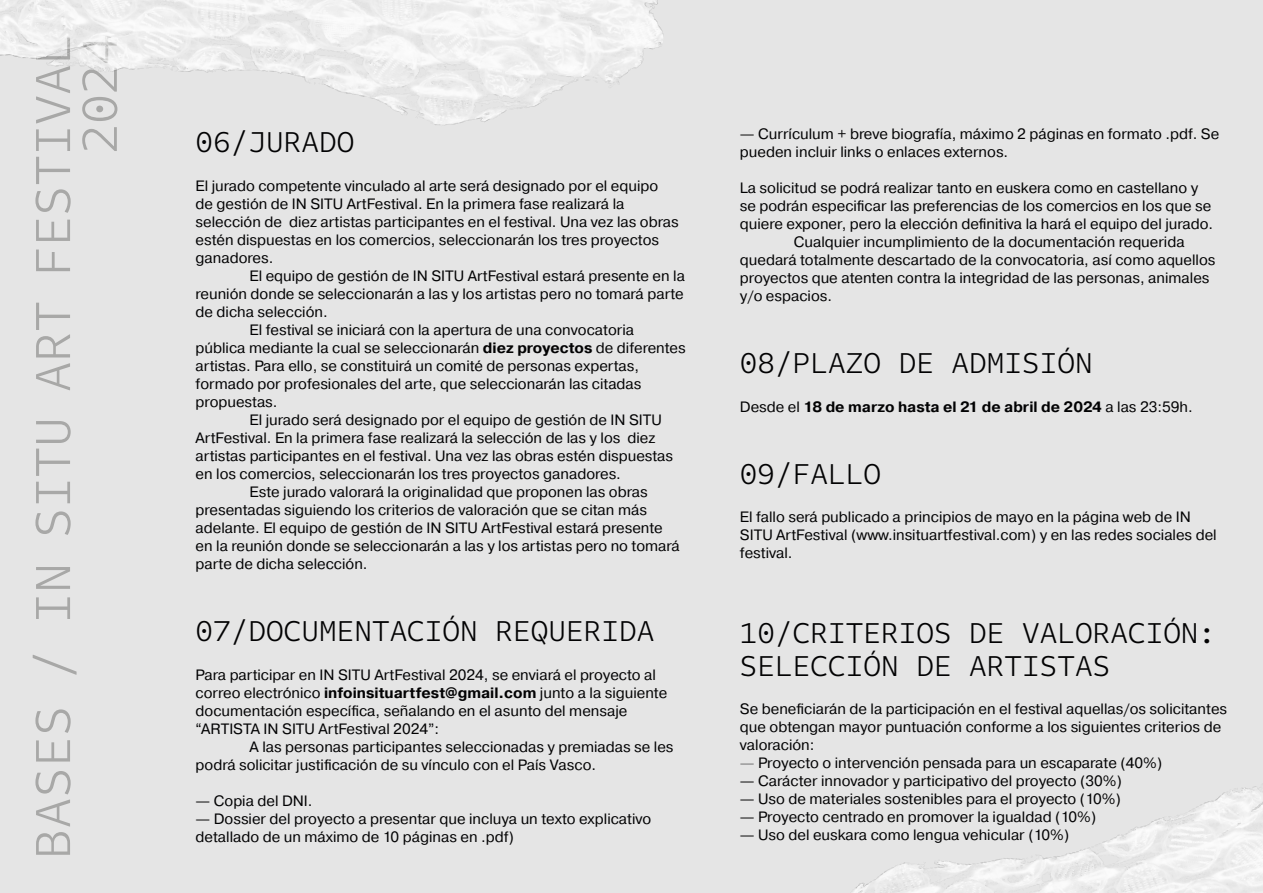
<style>
.page{position:relative;width:1263px;height:893px;background:#e5e5e5}
.page>*{position:absolute;margin:0;border:0;box-sizing:border-box;transform-origin:0 0}
.t1{font:300 54px/46.8px "Attribute Mono";color:#a8a8a7;text-align:right}
.t2{font:300 31.5px/33px "Attribute Mono";color:#020203}
.t3{font:15px/18px "Pragmatica";color:#020203}
.t4{font:700 15px "Pragmatica";color:#020203}
.s1{font-weight:700}
.s2{font-weight:400}
.s3{font-weight:200}
</style>
<div class="page">
<img style="left:853px;top:786px;width:410px;height:107px">
<img style="left:0;top:0;width:663px;height:125px">
<h1 class="t1" style="left:30px;top:859px;width:826px;rotate:-90deg">BASES / IN SITU ART FESTIVAL<br>2024</h1>
<h2 class="t2" style="left:196px;top:126px;width:160px">06/JURADO</h2>
<p class="t3" style="left:196px;top:177px;width:484px">El jurado competente vinculado al arte será designado por el equipo de gestión de IN SITU ArtFestival. En la primera fase realizará la selección de diez artistas participantes en el festival. Una vez las obras estén dispuestas en los comercios, seleccionarán los tres proyectos ganadores.</p>
<p class="t3" style="left:250px;top:267px;width:437px">El equipo de gestión de IN SITU ArtFestival estará presente en la</p>
<p class="t3" style="left:196px;top:285px;width:490px">reunión donde se seleccionarán a las y los artistas pero no tomará parte</p>
<p class="t3" style="left:196px;top:303px;width:134px">de dicha selección.</p>
<p class="t3" style="left:250px;top:321px;width:386px">El festival se iniciará con la apertura de una convocatoria</p>
<p class="t3" style="left:196px;top:339px;width:492px">pública mediante la cual se seleccionarán <span class="s1">diez proyectos</span> de diferentes</p>
<p class="t3" style="left:196px;top:357px;width:445px">artistas. Para ello, se constituirá un comité de personas expertas,</p>
<p class="t3" style="left:196px;top:375px;width:447px">formado por profesionales del arte, que seleccionarán las citadas</p>
<p class="t3" style="left:196px;top:393px;width:83px">propuestas.</p>
<p class="t3" style="left:250px;top:411px;width:414px">El jurado será designado por el equipo de gestión de IN SITU</p>
<p class="t3" style="left:196px;top:429px;width:461px">ArtFestival. En la primera fase realizará la selección de las y los diez</p>
<p class="t3" style="left:196px;top:447px;width:479px">artistas participantes en el festival. Una vez las obras estén dispuestas</p>
<p class="t3" style="left:196px;top:465px;width:427px">en los comercios, seleccionarán los tres proyectos ganadores.</p>
<p class="t3" style="left:250px;top:483px;width:400px">Este jurado valorará la originalidad que proponen las obras</p>
<p class="t3" style="left:196px;top:501px;width:453px">presentadas siguiendo los criterios de valoración que se citan más</p>
<p class="t3" style="left:196px;top:519px;width:469px">adelante. El equipo de gestión de IN SITU ArtFestival estará presente</p>
<p class="t3" style="left:196px;top:537px;width:486px">en la reunión donde se seleccionarán a las y los artistas pero no tomará</p>
<p class="t3" style="left:196px;top:555px;width:173px">parte de dicha selección.</p>
<h2 class="t2" style="left:196px;top:615px;width:460px">07/DOCUMENTACIÓN REQUERIDA</h2>
<p class="t3" style="left:196px;top:666px;width:473px">Para participar en IN SITU ArtFestival 2024, se enviará el proyecto al correo electrónico <span class="s1">infoinsituartfest@gmail.com</span> junto a la siguiente documentación específica, señalando en el asunto del mensaje “ARTISTA IN SITU ArtFestival 2024”:</p>
<p class="t3" style="left:196px;top:738px;width:479px;text-indent:54px">A las personas participantes seleccionadas y premiadas se les podrá solicitar justificación de su vínculo con el País Vasco.</p>
<p class="t3" style="left:196px;top:792px;width:118px">— Copia del DNI.</p>
<p class="t3" style="left:196px;top:810px;width:457px">— Dossier del proyecto a presentar que incluya un texto explicativo detallado de un máximo de 10 páginas en .pdf)</p>
<p class="t3" style="left:740px;top:125px;width:481px">— Currículum + breve biografía, máximo 2 páginas en formato .pdf. Se pueden incluir links o enlaces externos.</p>
<p class="t3" style="left:740px;top:179px;width:460px">La solicitud se podrá realizar tanto en euskera como en castellano y</p>
<p class="t3" style="left:740px;top:197px;width:473px">se podrán especificar las preferencias de los comercios en los que se</p>
<p class="t3" style="left:740px;top:215px;width:475px">quiere exponer, pero la elección definitiva la hará el equipo del jurado.</p>
<p class="t3" style="left:794px;top:233px;width:392px">Cualquier incumplimiento de la documentación requerida</p>
<p class="t3" style="left:740px;top:251px;width:477px">quedará totalmente descartado de la convocatoria, así como aquellos</p>
<p class="t3" style="left:740px;top:269px;width:471px">proyectos que atenten contra la integridad de las personas, animales</p>
<p class="t3" style="left:740px;top:287px;width:94px">y/o espacios.</p>
<h2 class="t2" style="left:740px;top:347px;width:354px">08/PLAZO DE ADMISIÓN</h2>
<p class="t4" style="left:740px;top:397px;width:454px"><span class="s2">Desde el</span> 18 de marzo hasta el 21 de abril de 2024 <span class="s2">a las 23:59h.</span></p>
<h2 class="t2" style="left:740px;top:458px;width:143px">09/FALLO</h2>
<p class="t3" style="left:740px;top:508px;width:478px">El fallo será publicado a principios de mayo en la página web de IN<br>SITU ArtFestival (www.insituartfestival.com) y en las redes sociales del festival.</p>
<h2 class="t2" style="left:740px;top:617px;width:478px">10/CRITERIOS DE VALORACIÓN:<br>SELECCIÓN DE ARTISTAS</h2>
<p class="t3" style="left:740px;top:700px;width:489px">Se beneficiarán de la participación en el festival aquellas/os solicitantes que obtengan mayor puntuación conforme a los siguientes criterios de valoración:</p>
<p class="t3" style="left:740px;top:754px;width:424px"><span class="s3">—</span> Proyecto o intervención pensada para un escaparate (40%)</p>
<p class="t3" style="left:740px;top:772px;width:384px">— Carácter innovador y participativo del proyecto (30%)</p>
<p class="t3" style="left:740px;top:790px;width:382px">— Uso de materiales sostenibles para el proyecto (10%)</p>
<p class="t3" style="left:740px;top:808px;width:358px">— Proyecto centrado en promover la igualdad (10%)</p>
<p class="t3" style="left:740px;top:826px;width:331px">— Uso del euskara como lengua vehicular (10%)</p>
</div>
